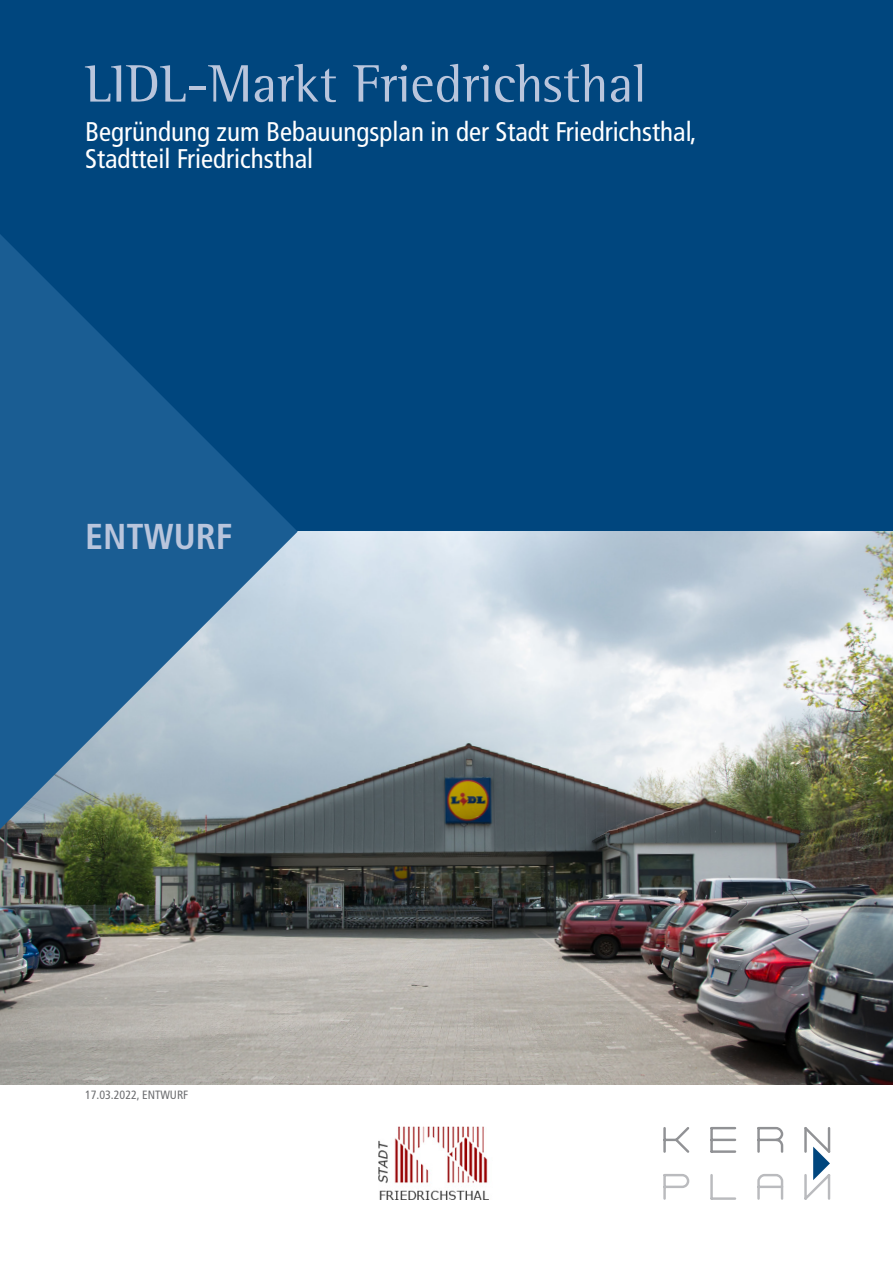
<style>
.page{position:relative;width:893px;height:1263px;background:#fff}
.page>*{position:absolute;margin:0;border:0;box-sizing:border-box;transform-origin:0 0}
.t1{font:54px "Rotis Semi Serif Std";color:#b9c5dc}
.Headline_Dreieck{font:700 condensed 36px "Frutiger LT Pro";color:#b9c5dc}
.t2{font:condensed 27px/27px "Frutiger LT Pro";color:#fff}
.Datum{font:condensed 12px "Frutiger LT Pro";color:#6c6d70}
</style>
<div class="page">
<div style="left:0;top:0;width:893px;height:531px;background:#00467e"></div>
<svg style="left:663px;top:1127px;width:74px;height:26px"></svg>
<hr style="left:710px;top:1175px;width:3px;height:23px;background:#babbbe">
<hr style="left:712px;top:1197px;width:23px;height:2px;background:#babbbe">
<svg style="left:663px;top:1174px;width:27px;height:25px"></svg>
<svg style="left:757px;top:1127px;width:27px;height:26px"></svg>
<svg style="left:757px;top:1174px;width:27px;height:25px"></svg>
<svg style="left:804px;top:1127px;width:26px;height:72px"></svg>
<img style="left:378px;top:1127px;width:110px;height:72px">
<img style="left:0;top:531px;width:893px;height:553px">
<svg style="left:0;top:234px;width:298px;height:595px;fill:#1a5d93"></svg>
<p class="t1" style="left:85px;top:52px;width:563px">LIDL-Markt Friedrichsthal</p>
<p class="t2" style="left:85px;top:119px;width:613px">Begründung zum Bebauungsplan in der Stadt Friedrichsthal,<br>Stadtteil Friedrichsthal</p>
<p class="Headline_Dreieck" style="left:85px;top:515px;width:149px">ENTWURF</p>
<p class="Datum" style="left:85px;top:1087px;width:105px">17.03.2022, ENTWURF</p>
</div>
